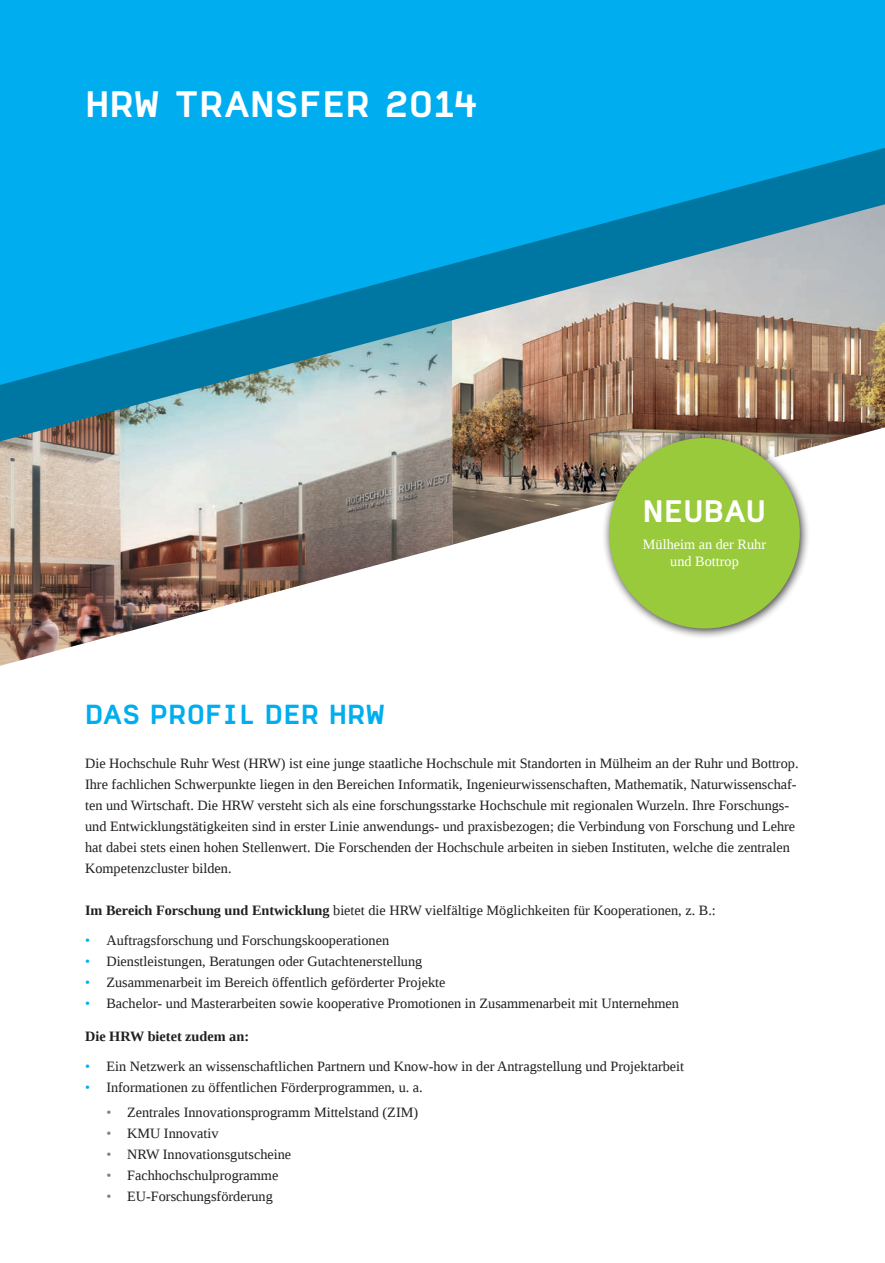
<style>
.page{position:relative;width:885px;height:1263px;background:#fff}
.page>*{position:absolute;margin:0;border:0;box-sizing:border-box;transform-origin:0 0}
.t1{font:36px "Normetica C";letter-spacing:-.005em;color:#fff}
.t2{font:30.45px "Normetica C";letter-spacing:-.005em;color:#fff}
.t3{font:27px "Normetica C";letter-spacing:-.005em;color:#00aeef}
.t4{font:14.25px/21px "Liberation Serif";color:#231f20}
.t5{font:14.25px/17.1px "Liberation Serif";color:#fff;text-align:center}
.t6{font:700 14.25px "Liberation Serif";color:#231f20}
.s1{font-weight:700}
.s2{color:#00aeef}
.s3{color:#808285}
</style>
<div class="page">
<img style="left:0;top:441px;width:452px;height:225px">
<img style="left:452px;top:441px;width:382px;height:104px">
<div style="left:0;top:0;width:884px;height:148px;background:#00aeef"></div>
<svg style="left:0;top:148px;width:884px;height:293px;background:#469fbe"></svg>
<div style="left:601px;top:430px;width:209px;height:209px;background:#231f20;opacity:.91"></div>
<div style="left:609px;top:438px;width:190px;height:190px;background:#99ca3b;border-radius:50%"></div>
<h1 class="t1" style="left:85px;top:82px;width:394px">HRW TRANSFER 2014</h1>
<h2 class="t2" style="left:642px;top:492px;width:125px">NEUBAU</h2>
<p class="t5" style="left:643px;top:535px;width:125px">Mülheim an der Ruhr und Bottrop</p>
<h3 class="t3" style="left:85px;top:697px;width:301px">DAS PROFIL DER HRW</h3>
<p class="t4" style="left:85px;top:753px;width:714px">Die Hochschule Ruhr West (HRW) ist eine junge staatliche Hochschule mit Standorten in Mülheim an der Ruhr und Bottrop.<br>Ihre fachlichen Schwerpunkte liegen in den Bereichen Informatik, Ingenieurwissenschaften, Mathematik, Naturwissenschaf&shy;ten und Wirtschaft. Die HRW versteht sich als eine forschungsstarke Hochschule mit regionalen Wurzeln. Ihre Forschungs&shy;und Entwicklungstätigkeiten sind in erster Linie anwendungs- und praxisbezogen; die Verbindung von Forschung und Lehre hat dabei stets einen hohen Stellenwert. Die Forschenden der Hochschule arbeiten in sieben Instituten, welche die zentralen Kompetenzcluster bilden.</p>
<p class="t4" style="left:85px;top:900px;width:632px"><span class="s1">Im Bereich Forschung und Entwicklung</span> bietet die HRW vielfältige Möglichkeiten für Kooperationen, z. B.:</p>
<p class="t4" style="left:85px;top:929px;width:305px"><span class="s2">•</span> Auftragsforschung und Forschungskooperationen</p>
<p class="t4" style="left:85px;top:950px;width:339px"><span class="s2">•</span> Dienstleistungen, Beratungen oder Gutachtenerstellung</p>
<p class="t4" style="left:85px;top:971px;width:362px"><span class="s2">•</span> Zusammenarbeit im Bereich öffentlich geförderter Projekte</p>
<p class="t4" style="left:85px;top:992px;width:595px"><span class="s2">•</span> Bachelor- und Masterarbeiten sowie kooperative Promotionen in Zusammenarbeit mit Unternehmen</p>
<p class="t6" style="left:85px;top:1027px;width:165px">Die HRW bietet zudem an:</p>
<p class="t4" style="left:85px;top:1055px;width:600px"><span class="s2">•</span> Ein Netzwerk an wissenschaftlichen Partnern und Know-how in der Antragstellung und Projektarbeit</p>
<p class="t4" style="left:85px;top:1076px;width:339px"><span class="s2">•</span> Informationen zu öffentlichen Förderprogrammen, u. a.</p>
<p class="t4" style="left:106px;top:1101px;width:313px"><span class="s3">•</span> Zentrales Innovationsprogramm Mittelstand (ZIM)</p>
<p class="t4" style="left:106px;top:1122px;width:114px"><span class="s3">•</span> KMU Innovativ</p>
<p class="t4" style="left:106px;top:1143px;width:186px"><span class="s3">•</span> NRW Innovationsgutscheine</p>
<p class="t4" style="left:106px;top:1164px;width:173px"><span class="s3">•</span> Fachhochschulprogramme</p>
<p class="t4" style="left:106px;top:1185px;width:168px"><span class="s3">•</span> EU-Forschungsförderung</p>
</div>
